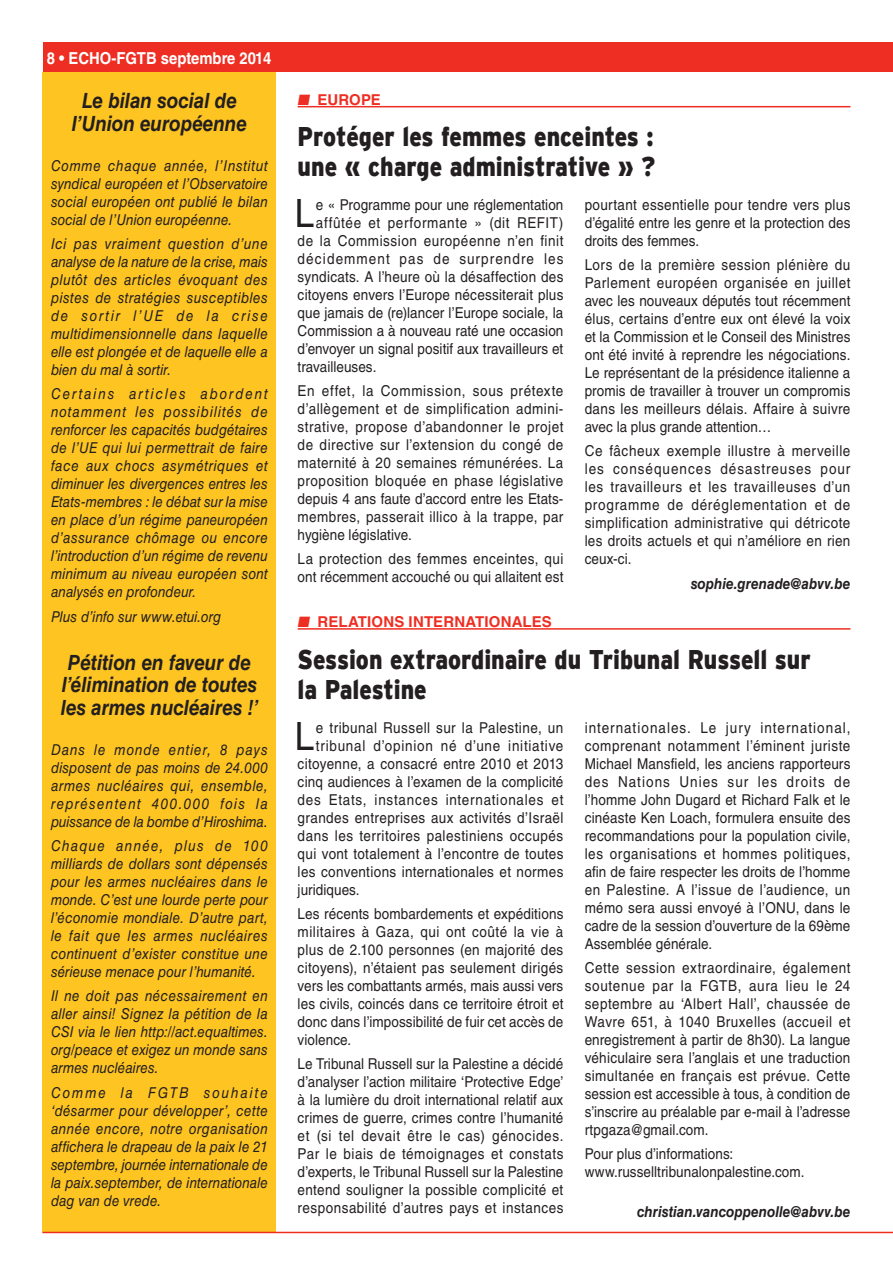
<style>
.page{position:relative;width:893px;height:1263px;background:#fff}
.page>*{position:absolute;margin:0;border:0;box-sizing:border-box;transform-origin:0 0}
.BODY_ECHO_10_12{font:39px "Helvetica LT Std";color:#231f20;scale:.9 1}
.TITEL_18_20{font:900 27px "Interstate";color:#231f20;scale:.85 1}
.KADERTEKST_10_12{font:italic 700 21px/22.5px "Helvetica LT Std";letter-spacing:-.005em;color:#231f20;text-align:center;scale:.9 1}
.t1{font:700 16.5px "Helvetica LT Std";color:#fff;scale:.9 1}
.BODY_ECHO_10_12-2{font:15px/18px "Helvetica LT Std";letter-spacing:.015em;color:#231f20;text-align:justify;scale:.9 1}
.KADERTEKST_10_12-2{font:italic 15px/18px "Helvetica LT Std";color:#231f20;text-align:justify;scale:.9 1}
.BODY_ECHO_10_12-3{font:15px "Helvetica LT Std";letter-spacing:.035em;color:#231f20;scale:.9 1}
.BODY_ECHO_10_12-4{font:15px "Helvetica LT Std";letter-spacing:.055em;color:#231f20;scale:.9 1}
.BODY_ECHO_10_12-5{font:italic 700 15px "Helvetica LT Std";letter-spacing:.005em;color:#231f20;scale:.9 1}
.BODY_ECHO_10_12-6{font:15px "Helvetica LT Std";letter-spacing:.04em;color:#231f20;scale:.9 1}
.t2{font:700 15px "Helvetica LT Std";letter-spacing:.01em;color:#ee2e22}
.BODY_ECHO_10_12-7{font:15px "Helvetica LT Std";letter-spacing:.045em;color:#231f20;scale:.9 1}
.BODY_ECHO_10_12-8{font:15px "Helvetica LT Std";letter-spacing:.08em;color:#231f20;scale:.9 1}
</style>
<div class="page">
<div style="left:43px;top:43px;width:850px;height:29px;background:#ee2e22"></div>
<div style="left:43px;top:72px;width:233px;height:1161px;background:#fec422"></div>
<hr style="left:43px;top:1232px;width:850px;height:1px;background:#ee2e22">
<hr style="left:298px;top:106px;width:552px;height:1px;background:#ee2e22">
<hr style="left:298px;top:628px;width:552px;height:2px;background:#ee2e22">
<p class="t1" style="left:47px;top:48px;width:251px">8 • ECHO-FGTB septembre 2014</p>
<p class="KADERTEKST_10_12" style="left:72px;top:89px;width:196px">Le bilan social de l’Union européenne</p>
<p class="KADERTEKST_10_12-2" style="left:51px;top:156px;width:242px">Comme chaque année, l’Institut syndical européen et l’Observatoire social européen ont publié le bilan social de l’Union européenne.</p>
<p class="KADERTEKST_10_12-2" style="left:51px;top:235px;width:242px">Ici pas vraiment question d’une analyse de la nature de la crise, mais plutôt des articles évoquant des pistes de stratégies susceptibles de sortir l’UE de la crise multidimensionnelle dans laquelle elle est plongée et de laquelle elle a bien du mal à sortir.</p>
<p class="KADERTEKST_10_12-2" style="left:51px;top:385px;width:242px">Certains articles abordent notamment les possibilités de renforcer les capacités budgétaires de l’UE qui lui permettrait de faire face aux chocs asymétriques et diminuer les divergences entres les Etats-membres : le débat sur la mise en place d’un régime paneuropéen d’assurance chômage ou encore l’introduction d’un régime de revenu minimum au niveau européen sont analysés en profondeur.</p>
<p class="KADERTEKST_10_12-2" style="left:51px;top:608px;width:191px">Plus d’info sur www.etui.org</p>
<p class="KADERTEKST_10_12" style="left:61px;top:651px;width:221px">Pétition en faveur de l’élimination de toutes les armes nucléaires !’</p>
<p class="KADERTEKST_10_12-2" style="left:51px;top:740px;width:242px">Dans le monde entier, 8 pays disposent de pas moins de 24.000 armes nucléaires qui, ensemble, représentent 400.000 fois la puissance de la bombe d’Hiroshima.</p>
<p class="KADERTEKST_10_12-2" style="left:51px;top:837px;width:242px">Chaque année, plus de 100 milliards de dollars sont dépensés pour les armes nucléaires dans le monde. C’est une lourde perte pour l’économie mondiale. D’autre part, le fait que les armes nucléaires continuent d’exister constitue une sérieuse menace pour l’humanité.</p>
<p class="KADERTEKST_10_12-2" style="left:51px;top:987px;width:242px">Il ne doit pas nécessairement en aller ainsi! Signez la pétition de la CSI via le lien http://act.equaltimes. org/peace et exigez un monde sans armes nucléaires.</p>
<p class="KADERTEKST_10_12-2" style="left:51px;top:1083px;width:242px">Comme la FGTB souhaite ‘désarmer pour développer’, cette année encore, notre organisation affichera le drapeau de la paix le 21 septembre, journée internationale de la paix.september, de internationale dag van de vrede.</p>
<p class="t2" style="left:298px;top:90px;width:85px">■ EUROPE</p>
<p class="TITEL_18_20" style="left:298px;top:121px;width:420px">Protéger les femmes enceintes :</p>
<p class="TITEL_18_20" style="left:298px;top:151px;width:422px">une « charge administrative » ?</p>
<p class="BODY_ECHO_10_12-2" style="left:316px;top:195px;width:276px">e « Programme pour une réglementation</p>
<p class="BODY_ECHO_10_12-7" style="left:316px;top:214px;width:276px">affûtée et performante » (dit REFIT)</p>
<p class="BODY_ECHO_10_12-6" style="left:298px;top:232px;width:297px">de la Commission européenne n’en finit</p>
<p class="BODY_ECHO_10_12-8" style="left:298px;top:250px;width:297px">décidemment pas de surprendre les</p>
<p class="BODY_ECHO_10_12-2" style="left:298px;top:267px;width:297px">syndicats. A l’heure où la désaffection des</p>
<p class="BODY_ECHO_10_12-2" style="left:298px;top:285px;width:297px">citoyens envers l’Europe nécessiterait plus</p>
<p class="BODY_ECHO_10_12-2" style="left:298px;top:303px;width:297px">que jamais de (re)lancer l’Europe sociale, la</p>
<p class="BODY_ECHO_10_12-2" style="left:298px;top:321px;width:297px">Commission a à nouveau raté une occasion</p>
<p class="BODY_ECHO_10_12-2" style="left:298px;top:339px;width:297px">d’envoyer un signal positif aux travailleurs et</p>
<p class="BODY_ECHO_10_12-2" style="left:298px;top:357px;width:89px">travailleuses.</p>
<p class="BODY_ECHO_10_12-2" style="left:298px;top:382px;width:297px">En effet, la Commission, sous prétexte d’allègement et de simplification admini&shy;strative, propose d’abandonner le projet de directive sur l’extension du congé de maternité à 20 semaines rémunérées. La proposition bloquée en phase législative depuis 4 ans faute d’accord entre les Etats&shy;membres, passerait illico à la trappe, par hygiène législative.</p>
<p class="BODY_ECHO_10_12-2" style="left:298px;top:550px;width:297px">La protection des femmes enceintes, qui ont récemment accouché ou qui allaitent est</p>
<p class="BODY_ECHO_10_12" style="left:295px;top:190px;width:23px">L</p>
<p class="BODY_ECHO_10_12-2" style="left:585px;top:195px;width:297px">pourtant essentielle pour tendre vers plus d’égalité entre les genre et la protection des droits des femmes.</p>
<p class="BODY_ECHO_10_12-2" style="left:585px;top:256px;width:297px">Lors de la première session plénière du Parlement européen organisée en juillet avec les nouveaux députés tout récemment élus, certains d’entre eux ont élevé la voix et la Commission et le Conseil des Ministres ont été invité à reprendre les négociations.<br>Le représentant de la présidence italienne a promis de travailler à trouver un compromis dans les meilleurs délais. Affaire à suivre avec la plus grande attention…</p>
<p class="BODY_ECHO_10_12-2" style="left:585px;top:442px;width:297px">Ce fâcheux exemple illustre à merveille les conséquences désastreuses pour les travailleurs et les travailleuses d’un programme de déréglementation et de simplification administrative qui détricote les droits actuels et qui n’améliore en rien ceux-ci.</p>
<p class="BODY_ECHO_10_12-5" style="left:691px;top:574px;width:179px">sophie.grenade@abvv.be</p>
<p class="t2" style="left:298px;top:612px;width:256px">■ RELATIONS INTERNATIONALES</p>
<p class="TITEL_18_20" style="left:298px;top:644px;width:605px">Session extraordinaire du Tribunal Russell sur</p>
<p class="TITEL_18_20" style="left:298px;top:674px;width:153px">la Palestine</p>
<p class="BODY_ECHO_10_12-3" style="left:316px;top:719px;width:276px">e tribunal Russell sur la Palestine, un</p>
<p class="BODY_ECHO_10_12-4" style="left:316px;top:737px;width:276px">tribunal d’opinion né d’une initiative</p>
<p class="BODY_ECHO_10_12-2" style="left:298px;top:754px;width:297px">citoyenne, a consacré entre 2010 et 2013</p>
<p class="BODY_ECHO_10_12-2" style="left:298px;top:772px;width:297px">cinq audiences à l’examen de la complicité</p>
<p class="BODY_ECHO_10_12-4" style="left:298px;top:791px;width:297px">des Etats, instances internationales et</p>
<p class="BODY_ECHO_10_12-2" style="left:298px;top:808px;width:297px">grandes entreprises aux activités d’Israël</p>
<p class="BODY_ECHO_10_12-3" style="left:298px;top:827px;width:297px">dans les territoires palestiniens occupés</p>
<p class="BODY_ECHO_10_12-2" style="left:298px;top:844px;width:297px">qui vont totalement à l’encontre de toutes</p>
<p class="BODY_ECHO_10_12-2" style="left:298px;top:862px;width:297px">les conventions internationales et normes</p>
<p class="BODY_ECHO_10_12-2" style="left:298px;top:880px;width:70px">juridiques.</p>
<p class="BODY_ECHO_10_12-2" style="left:298px;top:905px;width:297px">Les récents bombardements et expéditions militaires à Gaza, qui ont coûté la vie à plus de 2.100 personnes (en majorité des citoyens), n’étaient pas seulement dirigés vers les combattants armés, mais aussi vers les civils, coincés dans ce territoire étroit et donc dans l’impossibilité de fuir cet accès de violence.</p>
<p class="BODY_ECHO_10_12-2" style="left:298px;top:1055px;width:297px">Le Tribunal Russell sur la Palestine a décidé d’analyser l’action militaire ‘Protective Edge’ à la lumière du droit international relatif aux crimes de guerre, crimes contre l’humanité et (si tel devait être le cas) génocides.<br>Par le biais de témoignages et constats d’experts, le Tribunal Russell sur la Palestine entend souligner la possible complicité et responsabilité d’autres pays et instances</p>
<p class="BODY_ECHO_10_12" style="left:295px;top:713px;width:23px">L</p>
<p class="BODY_ECHO_10_12-2" style="left:585px;top:718px;width:297px">internationales. Le jury international, comprenant notamment l’éminent juriste Michael Mansfield, les anciens rapporteurs des Nations Unies sur les droits de l’homme John Dugard et Richard Falk et le cinéaste Ken Loach, formulera ensuite des recommandations pour la population civile, les organisations et hommes politiques, afin de faire respecter les droits de l’homme en Palestine. A l’issue de l’audience, un mémo sera aussi envoyé à l’ONU, dans le cadre de la session d’ouverture de la 69ème Assemblée générale.</p>
<p class="BODY_ECHO_10_12-2" style="left:585px;top:959px;width:297px">Cette session extraordinaire, également soutenue par la FGTB, aura lieu le 24 septembre au ‘Albert Hall’, chaussée de Wavre 651, à 1040 Bruxelles (accueil et enregistrement à partir de 8h30). La langue véhiculaire sera l’anglais et une traduction simultanée en français est prévue. Cette session est accessible à tous, à condition de s’inscrire au préalable par e-mail à l’adresse rtpgaza@gmail.com.</p>
<p class="BODY_ECHO_10_12-2" style="left:585px;top:1145px;width:246px">Pour plus d’informations: www.russelltribunalonpalestine.com.</p>
<p class="BODY_ECHO_10_12-5" style="left:637px;top:1203px;width:239px">christian.vancoppenolle@abvv.be</p>
</div>
